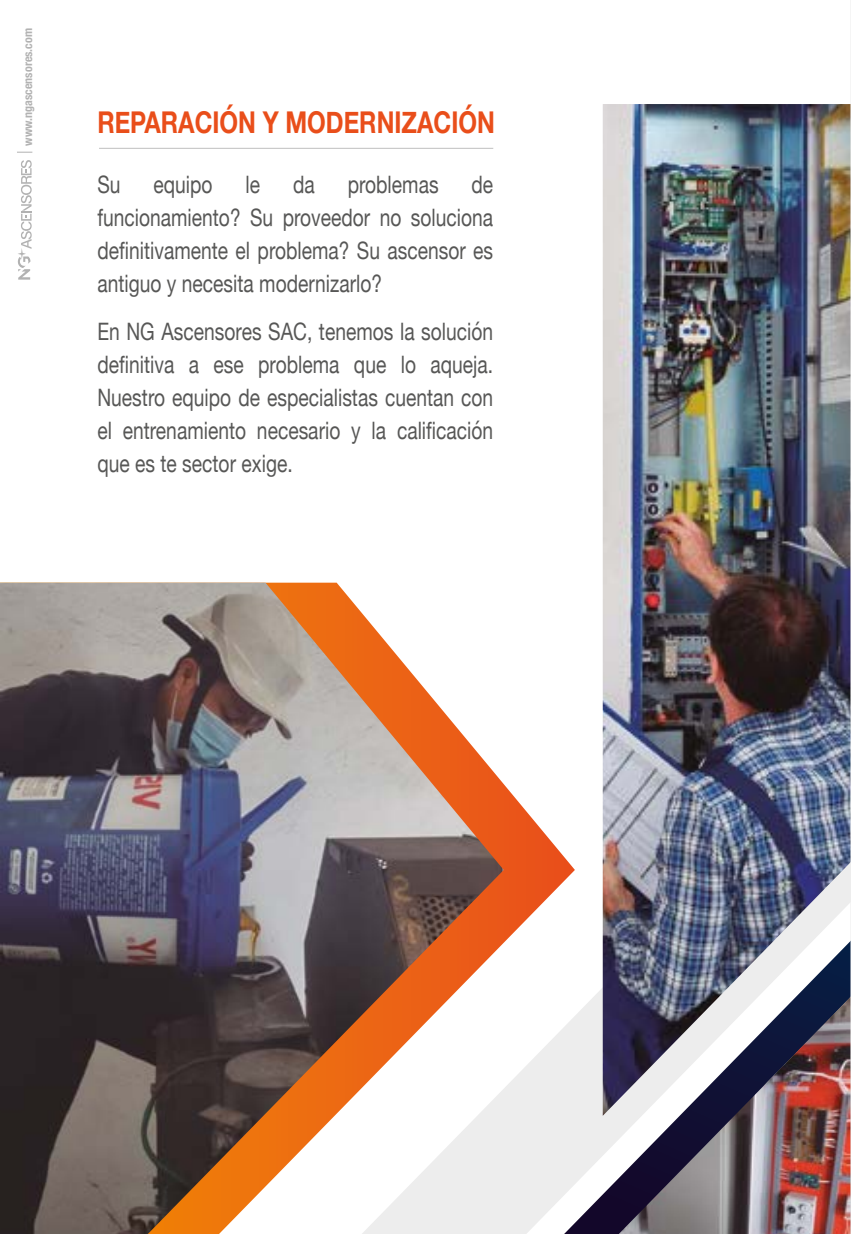
<style>
.page{position:relative;width:851px;height:1234px;background:#fff}
.page>*{position:absolute;margin:0;border:0;box-sizing:border-box;transform-origin:0 0}
.t1{font:700 30px "Helvetica Neue";color:#e94e1a;scale:.8 1}
.t2{font:24px/33px "Helvetica Neue";color:#575756;text-align:justify;scale:.8 1}
.t3{font:700 condensed 12px "Helvetica Neue";color:#b2b2b2}
</style>
<div class="page">
<svg style="left:503px;top:783px;width:72px;height:450px"></svg>
<svg style="left:564px;top:940px;width:54px;height:293px"></svg>
<img style="left:618px;top:1115px;width:232px;height:118px">
<img style="left:0;top:582px;width:503px;height:651px">
<img style="left:602px;top:104px;width:248px;height:1011px">
<hr style="left:99px;top:148px;width:394px;height:1px;background:#c6c6c6">
<svg style="left:18px;top:160px;width:14px;height:119px"></svg>
<svg style="left:17px;top:152px;width:15px;height:1px"></svg>
<hr style="left:850px;top:0;width:1px;height:1233px;background:#ededed">
<p class="t3" style="left:18px;top:145px;width:119px;rotate:-90deg">www.ngascensores.com</p>
<p class="t1" style="left:97px;top:98px;width:498px">REPARACIÓN Y MODERNIZACIÓN</p>
<p class="t2" style="left:97px;top:169px;width:30px">Su</p>
<p class="t2" style="left:153px;top:169px;width:75px">equipo</p>
<p class="t2" style="left:245px;top:169px;width:20px">le</p>
<p class="t2" style="left:293px;top:169px;width:29px">da</p>
<p class="t2" style="left:347px;top:169px;width:115px">problemas</p>
<p class="t2" style="left:97px;top:169px;width:496px;text-indent:374px">de funcionamiento? Su proveedor no soluciona definitivamente el problema? Su ascensor es antiguo y necesita modernizarlo?</p>
<p class="t2" style="left:97px;top:316px;width:496px">En NG Ascensores SAC, tenemos la solución definitiva a ese problema que lo aqueja.<br>Nuestro equipo de especialistas cuentan con el entrenamiento necesario y la calificación que es te sector exige.</p>
</div>
